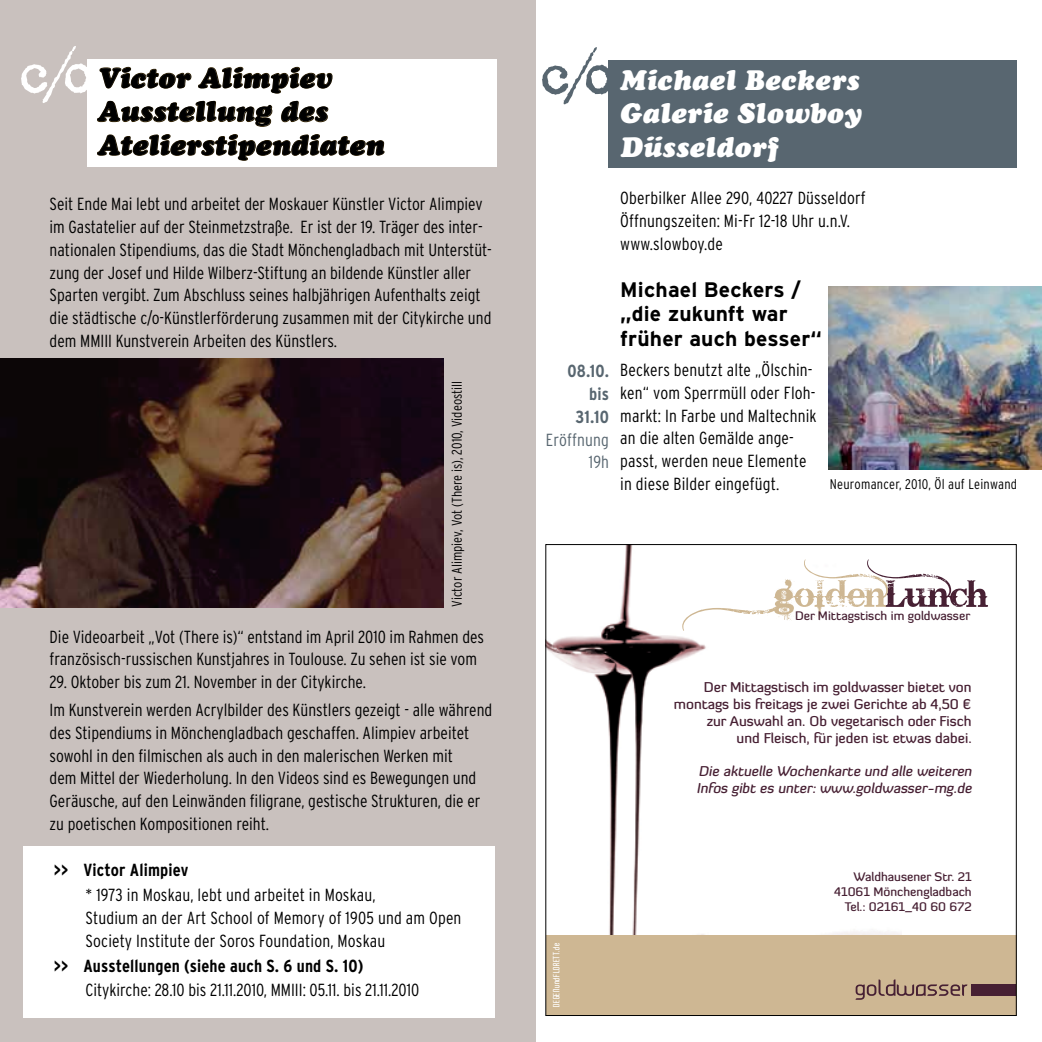
<style>
.page{position:relative;width:1042px;height:1042px;background:#fff}
.page>*{position:absolute;margin:0;border:0;box-sizing:border-box;transform-origin:0 0}
.t1{font:italic 28px/33.6px "Cooper Black Std";letter-spacing:.01em;color:#000}
.t2{font:italic 28px/33.6px "Cooper Black Std";letter-spacing:.01em;color:#fff;text-align:justify}
.t3{font:700 21px/24.5px "Interstate";letter-spacing:.01em;color:#000}
.t4{font:300 condensed 17.5px/22.8px "Interstate";color:#000}
.t5{font:700 condensed 17.5px "Interstate";letter-spacing:.01em;color:#000}
.t6{font:700 condensed 17.5px/22.8px "Interstate";letter-spacing:.01em;color:#586670;text-align:right}
.t7{font:300 condensed 17.5px/22.8px "Interstate";letter-spacing:.01em;color:#586670;text-align:right}
.t8{font:500 14px/16.8px "Diavlo";color:#472033;text-align:right}
.t9{font:italic 500 14px/16.8px "Diavlo";color:#472033}
.t10{font:300 condensed 14px "Interstate";color:#000}
.t11{font:300 condensed 14px "Interstate";letter-spacing:.02em;color:#000}
.t12{font:500 12.25px/14.7px "Diavlo";color:#472033;text-align:right}
.t13{font:600 8.75px "Aldo";color:#fff}
</style>
<div class="page">
<div style="left:0;top:0;width:536px;height:1042px;background:#c9c1be"></div>
<div style="left:87px;top:59px;width:409px;height:108px;background:#fff"></div>
<svg style="left:21px;top:46px;width:312px;height:81px"></svg>
<svg style="left:97px;top:134px;width:288px;height:27px"></svg>
<img style="left:0;top:358px;width:443px;height:250px">
<div style="left:24px;top:845px;width:471px;height:172px;background:#fff"></div>
<img style="left:828px;top:286px;width:214px;height:183px">
<div style="left:608px;top:60px;width:409px;height:108px;background:#586670"></div>
<svg style="left:542px;top:47px;width:66px;height:57px"></svg>
<div style="left:546px;top:933px;width:470px;height:82px;background:#ceb793"></div>
<div style="left:546px;top:544px;width:470px;height:390px;background:#fff"></div>
<img style="left:547px;top:546px;width:352px;height:388px">
<div style="left:971px;top:984px;width:45px;height:11px;background:#472033"></div>
<svg style="left:855px;top:979px;width:112px;height:21px"></svg>
<svg style="left:682px;top:559px;width:306px;height:72px"></svg>
<h1 class="t1" style="left:98px;top:61px;width:287px">Victor Alimpiev<br>Ausstellung des<br>Atelierstipendiaten</h1>
<p class="t4" style="left:50px;top:193px;width:444px">Seit Ende Mai lebt und arbeitet der Moskauer Künstler Victor Alimpiev im Gastatelier auf der Steinmetzstraße. Er ist der 19. Träger des inter&shy;nationalen Stipendiums, das die Stadt Mönchengladbach mit Unterstüt&shy;zung der Josef und Hilde Wilberz-Stiftung an bildende Künstler aller Sparten vergibt. Zum Abschluss seines halbjährigen Aufenthalts zeigt die städtische c/o-Künstlerförderung zusammen mit der Citykirche und dem MMIII Kunstverein Arbeiten des Künstlers.</p>
<p class="t10" style="left:448px;top:606px;width:227px;rotate:-90deg">Victor Alimpiev, Vot (There is), 2010, Videostill</p>
<p class="t4" style="left:50px;top:625px;width:436px">Die Videoarbeit „Vot (There is)“ entstand im April 2010 im Rahmen des französisch-russischen Kunstjahres in Toulouse. Zu sehen ist sie vom</p>
<p class="t4" style="left:50px;top:668px;width:444px;line-height:28px">29. Oktober bis zum 21. November in der Citykirche.<br>Im Kunstverein werden Acrylbilder des Künstlers gezeigt - alle während</p>
<p class="t4" style="left:50px;top:721px;width:432px">des Stipendiums in Mönchengladbach geschaffen. Alimpiev arbeitet sowohl in den filmischen als auch in den malerischen Werken mit dem Mittel der Wiederholung. In den Videos sind es Bewegungen und Geräusche, auf den Leinwänden filigrane, gestische Strukturen, die er zu poetischen Kompositionen reiht.</p>
<p class="t5" style="left:54px;top:859px;width:136px">&gt;&gt; Victor Alimpiev</p>
<p class="t4" style="left:86px;top:883px;width:377px">* 1973 in Moskau, lebt und arbeitet in Moskau,<br>Studium an der Art School of Memory of 1905 und am Open<br>Society Institute der Soros Foundation, Moskau</p>
<p class="t4" style="left:86px;top:978px;width:335px">Citykirche: 28.10 bis 21.11.2010, MMIII: 05.11. bis 21.11.2010</p>
<p class="t5" style="left:54px;top:955px;width:311px">&gt;&gt; Ausstellungen (siehe auch S. 6 und S. 10)</p>
<p class="t6" style="left:567px;top:360px;width:43px">08.10. bis<br>31.10</p>
<p class="t7" style="left:546px;top:428px;width:65px">Eröffnung<br>19h</p>
<h1 class="t2" style="left:620px;top:63px;width:243px">Michael Beckers Galerie Slowboy Düsseldorf</h1>
<p class="t4" style="left:620px;top:186px;width:247px">Oberbilker Allee 290, 40227 Düsseldorf<br>Öffnungszeiten: Mi-Fr 12-18 Uhr u.n.V. www.slowboy.de</p>
<p class="t3" style="left:620px;top:277px;width:203px">Michael Beckers / „die zukunft war früher auch besser“</p>
<p class="t4" style="left:620px;top:358px;width:198px">Beckers benutzt alte „Ölschin&shy;ken“ vom Sperrmüll oder Floh&shy;markt: In Farbe und Maltechnik an die alten Gemälde ange&shy;passt, werden neue Elemente in diese Bilder eingefügt.</p>
<p class="t11" style="left:830px;top:475px;width:189px">Neuromancer, 2010, Öl auf Leinwand</p>
<p class="t13" style="left:551px;top:1007px;width:66px;rotate:-90deg">DEGENundFLORETT.de</p>
<p class="t12" style="left:795px;top:608px;width:177px">Der Mittagstisch im goldwasser</p>
<p class="t8" style="left:674px;top:678px;width:299px">Der Mittagstisch im goldwasser bietet von montags bis freitags je zwei Gerichte ab 4,50 € zur Auswahl an. Ob vegetarisch oder Fisch<br>und Fleisch, für jeden ist etwas dabei.</p>
<p class="t9" style="left:696px;top:762px;width:280px">Die aktuelle Wochenkarte und alle weiteren<br>Infos gibt es unter: www.goldwasser-mg.de</p>
<p class="t12" style="left:834px;top:869px;width:139px">Waldhausener Str. 21<br>41061 Mönchengladbach<br>Tel.: 02161_40 60 672</p>
</div>
